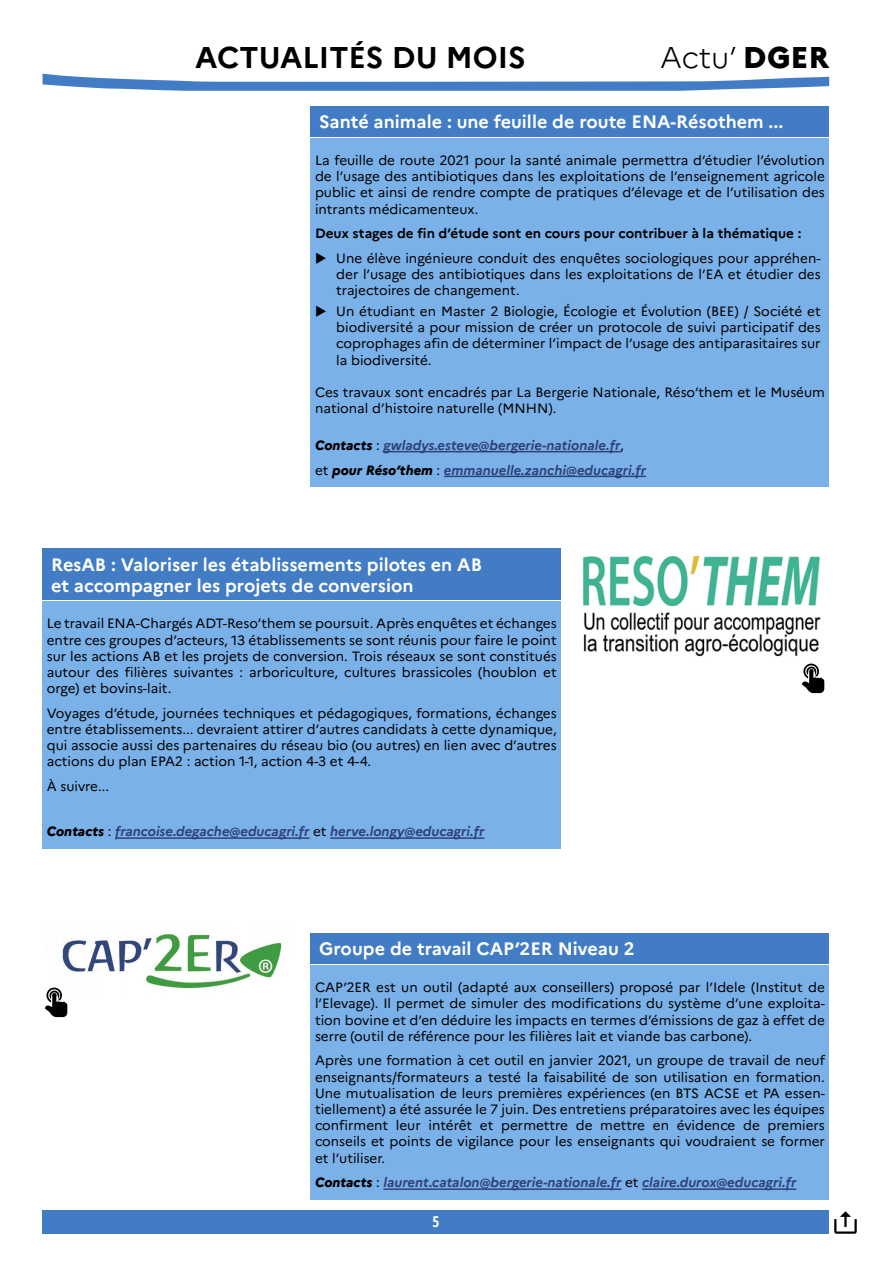
<style>
.page{position:relative;width:893px;height:1263px;background:#fff}
.page>*{position:absolute;margin:0;border:0;box-sizing:border-box;transform-origin:0 0}
.t1{font:700 30px "Marianne";color:#000}
.t2{font:300 30px "Marianne";color:#000}
.TITRE-Rubrique_align{font:700 18px/21px "Marianne";color:#fff}
.t3{font:700 15px "Open Sans Condensed";color:#fff}
.TEXTE_ARTICLES_Rubri{font:13.5px/16.2px "Marianne";color:#000;text-align:justify}
.TEXTE_ARTICLES_Rubri-2{font:italic 700 13.5px "Marianne";color:#2f4077}
.TEXTE_ARTICLES_Rubri-3{font:700 13.5px "Marianne";color:#000}
.s1{font-weight:800}
.s2{font-weight:800;color:#000}
.s3{font-weight:400;font-style:normal;color:#000}
</style>
<div class="page">
<div style="left:43px;top:1210px;width:786px;height:23px;background:#417cc4"></div>
<svg style="left:43px;top:74px;width:786px;height:17px"></svg>
<div style="left:311px;top:106px;width:518px;height:31px;background:#417cc4"></div>
<div style="left:311px;top:138px;width:518px;height:22px;background:#7ab1e8"></div>
<div style="left:311px;top:151px;width:518px;height:74px;background:#7ab1e8"></div>
<div style="left:311px;top:224px;width:518px;height:26px;background:#7ab1e8"></div>
<div style="left:311px;top:249px;width:518px;height:58px;background:#7ab1e8"></div>
<div style="left:311px;top:301px;width:518px;height:75px;background:#7ab1e8"></div>
<div style="left:311px;top:370px;width:518px;height:21px;background:#7ab1e8"></div>
<div style="left:311px;top:383px;width:518px;height:42px;background:#7ab1e8"></div>
<div style="left:311px;top:423px;width:518px;height:21px;background:#7ab1e8"></div>
<div style="left:311px;top:435px;width:518px;height:27px;background:#7ab1e8"></div>
<hr style="left:383px;top:451px;width:237px;height:1px;background:#2f4077">
<div style="left:311px;top:460px;width:518px;height:26px;background:#7ab1e8"></div>
<hr style="left:444px;top:476px;width:202px;height:1px;background:#2f4077">
<div style="left:43px;top:549px;width:518px;height:51px;background:#417cc4"></div>
<div style="left:43px;top:601px;width:518px;height:22px;background:#7ab1e8"></div>
<div style="left:43px;top:614px;width:518px;height:91px;background:#7ab1e8"></div>
<div style="left:43px;top:703px;width:518px;height:75px;background:#7ab1e8"></div>
<div style="left:43px;top:777px;width:518px;height:26px;background:#7ab1e8"></div>
<div style="left:43px;top:801px;width:518px;height:27px;background:#7ab1e8"></div>
<div style="left:43px;top:822px;width:518px;height:26px;background:#7ab1e8"></div>
<hr style="left:115px;top:837px;width:194px;height:2px;background:#2f4077">
<hr style="left:330px;top:837px;width:154px;height:2px;background:#2f4077">
<img style="left:583px;top:555px;width:238px;height:102px">
<img style="left:802px;top:664px;width:23px;height:29px">
<div style="left:311px;top:933px;width:518px;height:31px;background:#417cc4"></div>
<div style="left:311px;top:965px;width:518px;height:22px;background:#7ab1e8"></div>
<div style="left:311px;top:978px;width:518px;height:74px;background:#7ab1e8"></div>
<div style="left:311px;top:1051px;width:518px;height:123px;background:#7ab1e8"></div>
<div style="left:311px;top:1173px;width:518px;height:26px;background:#7ab1e8"></div>
<hr style="left:383px;top:1188px;width:238px;height:2px;background:#2f4077">
<hr style="left:642px;top:1188px;width:154px;height:2px;background:#2f4077">
<img style="left:60px;top:933px;width:222px;height:56px">
<img style="left:45px;top:987px;width:27px;height:30px">
<img style="left:834px;top:1211px;width:23px;height:23px">
<h1 class="t1" style="left:195px;top:39px;width:332px">ACTUALITÉS DU MOIS</h1>
<h1 class="t2" style="left:660px;top:39px;width:170px">Actu’ <span class="s1">DGER</span></h1>
<p class="TITRE-Rubrique_align" style="left:319px;top:111px;width:465px">Santé animale : une feuille de route ENA-Résothem ...</p>
<p class="TEXTE_ARTICLES_Rubri" style="left:315px;top:152px;width:511px">La feuille de route 2021 pour la santé animale permettra d’étudier l’évolution de l’usage des antibiotiques dans les exploitations de l’enseignement agricole public et ainsi de rendre compte de pratiques d’élevage et de l’utilisation des intrants médicamenteux.</p>
<p class="TEXTE_ARTICLES_Rubri-3" style="left:315px;top:225px;width:488px">Deux stages de fin d’étude sont en cours pour contribuer à la thématique :</p>
<p class="TEXTE_ARTICLES_Rubri" style="left:336px;top:250px;width:486px">Une élève ingénieure conduit des enquêtes sociologiques pour appréhen&shy;der l’usage des antibiotiques dans les exploitations de l’EA et étudier des trajectoires de changement.</p>
<p class="TEXTE_ARTICLES_Rubri" style="left:336px;top:303px;width:486px">Un étudiant en Master 2 Biologie, Écologie et Évolution (BEE) / Société et biodiversité a pour mission de créer un protocole de suivi participatif des coprophages afin de déterminer l’impact de l’usage des antiparasitaires sur la biodiversité.</p>
<p class="TEXTE_ARTICLES_Rubri" style="left:315px;top:384px;width:511px">Ces travaux sont encadrés par La Bergerie Nationale, Réso’them et le Muséum national d’histoire naturelle (MNHN).</p>
<p class="TEXTE_ARTICLES_Rubri-2" style="left:315px;top:437px;width:310px"><span class="s2">Contacts</span> <span class="s3">:</span> gwladys.esteve@bergerie-nationale.fr<span class="s3">,</span></p>
<p class="TEXTE_ARTICLES_Rubri-2" style="left:315px;top:461px;width:333px"><span class="s3">et</span> <span class="s2">pour Réso’them</span> <span class="s3">:</span> emmanuelle.zanchi@educagri.fr</p>
<p class="TITRE-Rubrique_align" style="left:51px;top:554px;width:432px">ResAB : Valoriser les établissements pilotes en AB et accompagner les projets de conversion</p>
<p class="TEXTE_ARTICLES_Rubri" style="left:47px;top:615px;width:511px">Le travail ENA-Chargés ADT-Reso’them se poursuit. Après enquêtes et échanges entre ces groupes d’acteurs, 13 établissements se sont réunis pour faire le point sur les actions AB et les projets de conversion. Trois réseaux se sont constitués autour des filières suivantes : arboriculture, cultures brassicoles (houblon et orge) et bovins-lait.</p>
<p class="TEXTE_ARTICLES_Rubri" style="left:47px;top:705px;width:511px">Voyages d’étude, journées techniques et pédagogiques, formations, échanges entre établissements... devraient attirer d’autres candidats à cette dynamique, qui associe aussi des partenaires du réseau bio (ou autres) en lien avec d’autres actions du plan EPA2 : action 1-1, action 4-3 et 4-4.</p>
<p class="TEXTE_ARTICLES_Rubri" style="left:47px;top:778px;width:64px">À suivre...</p>
<p class="TEXTE_ARTICLES_Rubri-2" style="left:47px;top:823px;width:439px"><span class="s2">Contacts</span> <span class="s3">:</span> francoise.degache@educagri.fr <span class="s3">et</span> herve.longy@educagri.fr</p>
<p class="TITRE-Rubrique_align" style="left:319px;top:938px;width:317px">Groupe de travail CAP’2ER Niveau 2</p>
<p class="TEXTE_ARTICLES_Rubri" style="left:315px;top:979px;width:511px">CAP’2ER est un outil (adapté aux conseillers) proposé par l’Idele (Institut de l’Elevage). Il permet de simuler des modifications du système d’une exploita&shy;tion bovine et d’en déduire les impacts en termes d’émissions de gaz à effet de serre (outil de référence pour les filières lait et viande bas carbone).</p>
<p class="TEXTE_ARTICLES_Rubri" style="left:315px;top:1052px;width:511px">Après une formation à cet outil en janvier 2021, un groupe de travail de neuf enseignants/formateurs a testé la faisabilité de son utilisation en formation.<br>Une mutualisation de leurs premières expériences (en BTS ACSE et PA essen&shy;tiellement) a été assurée le 7 juin. Des entretiens préparatoires avec les équipes confirment leur intérêt et permettre de mettre en évidence de premiers conseils et points de vigilance pour les enseignants qui voudraient se former et l’utiliser.</p>
<p class="TEXTE_ARTICLES_Rubri-2" style="left:315px;top:1174px;width:483px"><span class="s2">Contacts</span> <span class="s3">:</span> laurent.catalon@bergerie-nationale.fr <span class="s3">et</span> claire.durox@educagri.fr</p>
<p class="t3" style="left:432px;top:1211px;width:8px">5</p>
</div>
